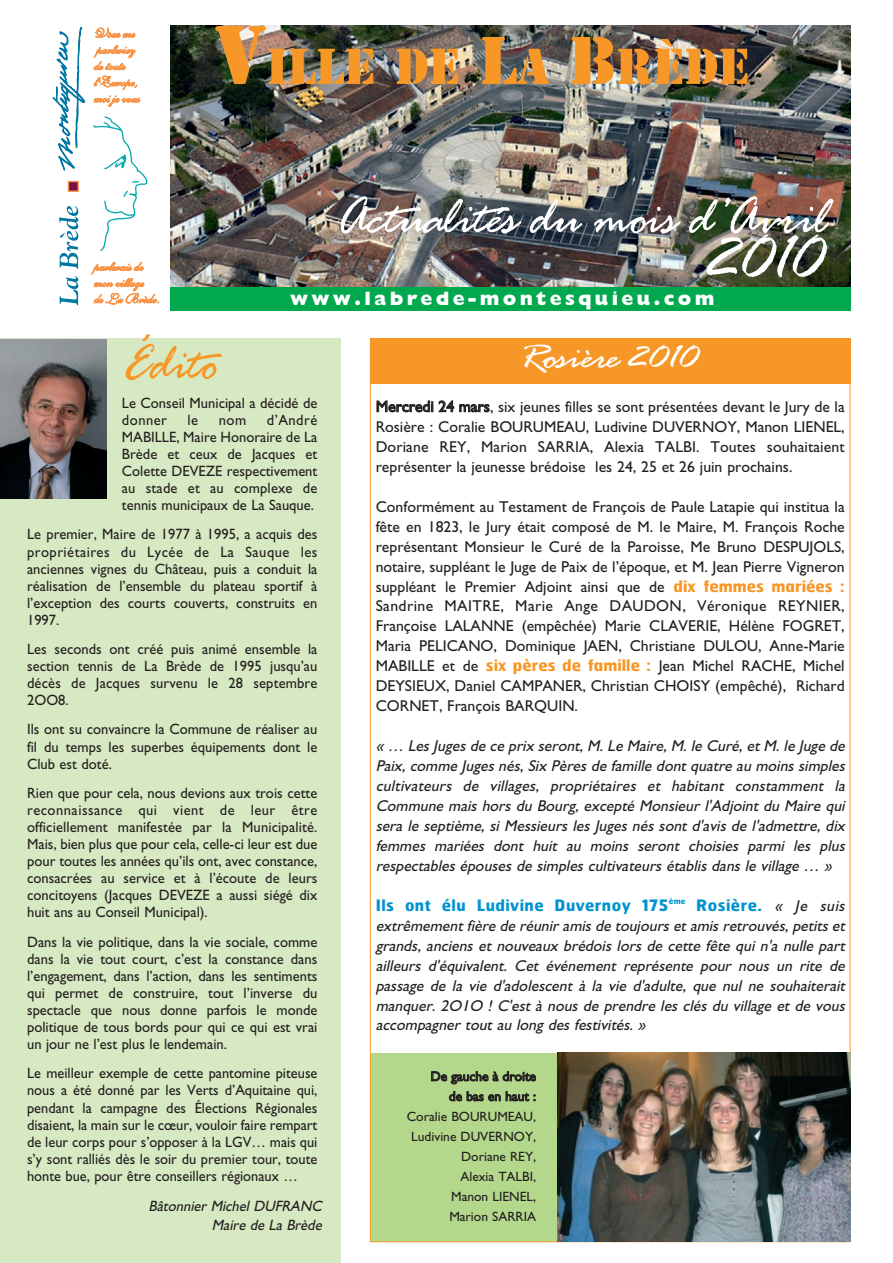
<style>
.page{position:relative;width:893px;height:1263px;background:#fff}
.page>*{position:absolute;margin:0;border:0;box-sizing:border-box;transform-origin:0 0}
.t1{font:italic 72px "Rage LT";color:#fff}
.t2{font:italic 55.5px "Rage LT";color:#fff}
.t3{font:italic 54px "Rage LT";color:#f79727}
.t4{font:52.8px "Stencil";color:#f79727}
.t5{font:italic 37.5px "Rage LT";color:#fff;scale:1.15 1}
.t6{font:800 19.5px "Gill Poa";letter-spacing:.165em;color:#fff}
.t7{font:15.75px/20px "Gill Poa";color:#231f20;text-align:justify}
.t8{font:italic 15.75px/20px "Gill Poa";color:#231f20;text-align:justify}
.t9{font:700 15.75px "Hermes";letter-spacing:.025em;color:#0093d0}
.t10{font:15px/17.1px "Gill Poa";color:#231f20;text-align:justify}
.t11{font:15px/17.1px "Gill Poa";color:#231f20;text-align:justify;scale:.96 1}
.t12{font:italic 15px/18.3px "Gill Poa";color:#231f20;text-align:right}
.t13{font:13.5px/20px "Gill Poa";color:#231f20;text-align:right}
.s1{font-size:87px}
.s2{font-size:70.5px}
.s3{font-family:"Hermes";font-weight:700;color:#f79727}
.s4{font-family:"Gill Poa";font-weight:400;font-style:italic;color:#231f20}
</style>
<div class="page">
<div style="left:370px;top:1053px;width:480px;height:188px;background:#b3d78b"></div>
<div style="left:0;top:339px;width:340px;height:924px;background:#d7e9c2"></div>
<img style="left:170px;top:26px;width:680px;height:261px">
<div style="left:170px;top:287px;width:680px;height:23px;background:#00a94e"></div>
<svg style="left:53px;top:27px;width:106px;height:278px"></svg>
<div style="left:370px;top:339px;width:480px;height:45px;background:#f79727"></div>
<img style="left:0;top:339px;width:107px;height:160px">
<img style="left:558px;top:1052px;width:292px;height:189px">
<h3 class="t4" style="left:214px;top:35px;width:537px"><span class="s1">V</span>ILLE DE <span class="s2">L</span>A <span class="s2">B</span>RÈDE</h3>
<h2 class="t2" style="left:336px;top:199px;width:492px">Actualités du mois d’Avril</h2>
<h1 class="t1" style="left:709px;top:235px;width:120px">2010</h1>
<h3 class="t6" style="left:290px;top:292px;width:426px">www.labrede-montesquieu.com</h3>
<h3 class="t3" style="left:122px;top:346px;width:97px">Édito</h3>
<h3 class="t5" style="left:520px;top:345px;width:158px">Rosière 2010</h3>
<p class="t10" style="left:122px;top:396px;width:197px">Le Conseil Municipal a décidé de donner</p>
<p class="t7" style="left:376px;top:398px;width:470px">Mercredi 24 mars, six jeunes filles se sont présentées devant le Jury de la Rosière : Coralie BOURUMEAU, Ludivine DUVERNOY, Manon LIENEL, Doriane REY, Marion SARRIA, Alexia TALBI. Toutes souhaitaient représenter la jeunesse brédoise les 24, 25 et 26 juin prochains.</p>
<p class="t7" style="left:376px;top:498px;width:471px">Conformément au Testament de François de Paule Latapie qui institua la fête en 1823, le Jury était composé de M. le Maire, M. François Roche représentant Monsieur le Curé de la Paroisse, Me Bruno DESPUJOLS, notaire, suppléant le Juge de Paix de l’époque, et M. Jean Pierre Vigneron suppléant le Premier Adjoint ainsi que de <span class="s3">dix femmes mariées :<br></span>Sandrine MAITRE, Marie Ange DAUDON, Véronique REYNIER, Françoise LALANNE (empêchée) Marie CLAVERIE, Hélène FOGRET, Maria PELICANO, Dominique JAEN, Christiane DULOU, Anne-Marie MABILLE et de <span class="s3">six pères de famille :</span> Jean Michel RACHE, Michel DEYSIEUX, Daniel CAMPANER, Christian CHOISY (empêché), Richard CORNET, François BARQUIN.</p>
<p class="t8" style="left:376px;top:737px;width:474px">« … Les J uges de ce prix seront, M. Le Maire, M. le Curé, et M. le J uge de Paix, comme Juges nés, Six Pères de famille dont quatre au moins simples cultivateurs de villages, propriétaires et habitant constamment la Commune mais hors du Bourg, excepté Monsieur l'Adjoint du Maire qui sera le septième, si Messieurs les Juges nés sont d'avis de l'admettre, dix femmes mariées dont huit au moins seront choisies parmi les plus respectables épouses de simples cultivateurs établis dans le village … »</p>
<p class="t9" style="left:376px;top:898px;width:473px">Ils ont élu Ludivine Duvernoy 175<sup>ème</sup> Rosière. <span class="s4">« Je suis</span></p>
<p class="t8" style="left:376px;top:917px;width:474px">extrêmement fière de réunir amis de toujours et amis retrouvés, petits et grands, anciens et nouveaux brédois lors de cette fête qui n'a nulle part ailleurs d'équivalent. Cet événement représente pour nous un rite de passage de la vie d'adolescent à la vie d'adulte, que nul ne souhaiterait manquer. 2010 ! C'est à nous de prendre les clés du village et de vous accompagner tout au long des festivités. »</p>
<p class="t10" style="left:122px;top:413px;width:197px;text-indent:145px">d’André MABILLE, Maire Honoraire de La Brède et ceux de Jacques et Colette DEVEZE respectivement au stade et au complexe de tennis municipaux de La Sauque.</p>
<p class="t10" style="left:27px;top:527px;width:292px">Le premier, Maire de 1977 à 1995, a acquis des propriétaires du Lycée de La Sauque les anciennes vignes du Château, puis a conduit la réalisation de l’ensemble du plateau sportif à l’exception des courts couverts, construits en 1997.</p>
<p class="t10" style="left:27px;top:642px;width:292px">Les seconds ont créé puis animé ensemble la section tennis de La Brède de 1995 jusqu’au décès de Jacques survenu le 28 septembre 2008.</p>
<p class="t10" style="left:27px;top:722px;width:292px">Ils ont su convaincre la Commune de réaliser au fil du temps les superbes équipements dont le Club est doté.</p>
<p class="t10" style="left:27px;top:786px;width:292px">Rien que pour cela, nous devions aux trois cette reconnaissance qui vient de leur être officiellement manifestée par la Municipalité.<br>Mais, bien plus que pour cela, celle-ci leur est due pour toutes les années qu’ils ont, avec constance, consacrées au service et à l’écoute de leurs concitoyens (Jacques DEVEZE a aussi siégé dix huit ans au Conseil Municipal).</p>
<p class="t10" style="left:27px;top:935px;width:292px">Dans la vie politique, dans la vie sociale, comme dans la vie tout court, c’est la constance dans l’engagement, dans l’action, dans les sentiments qui permet de construire, tout l’inverse du spectacle que nous donne parfois le monde politique de tous bords pour qui ce qui est vrai un jour ne l’est plus le lendemain.</p>
<p class="t11" style="left:27px;top:1066px;width:304px">Le meilleur exemple de cette pantomine piteuse nous a été donné par les Verts d’Aquitaine qui, pendant la campagne des Élections Régionales disaient, la main sur le cœur, vouloir faire rempart de leur corps pour s’opposer à la LGV… mais qui s’y sont ralliés dès le soir du premier tour, toute honte bue, pour être conseillers régionaux …</p>
<p class="t12" style="left:148px;top:1199px;width:177px">Bâtonnier Michel DUFRANC<br>Maire de La Brède</p>
<p class="t10" style="left:188px;top:413px;width:12px">le</p>
<p class="t10" style="left:219px;top:413px;width:29px">nom</p>
<p class="t13" style="left:407px;top:1068px;width:131px">De gauche à droite<br>de bas en haut :<br>Coralie BOURUMEAU,<br>Ludivine DUVERNOY,<br>Doriane REY,<br>Alexia TALBI,<br>Manon LIENEL,<br>Marion SARRIA</p>
</div>
